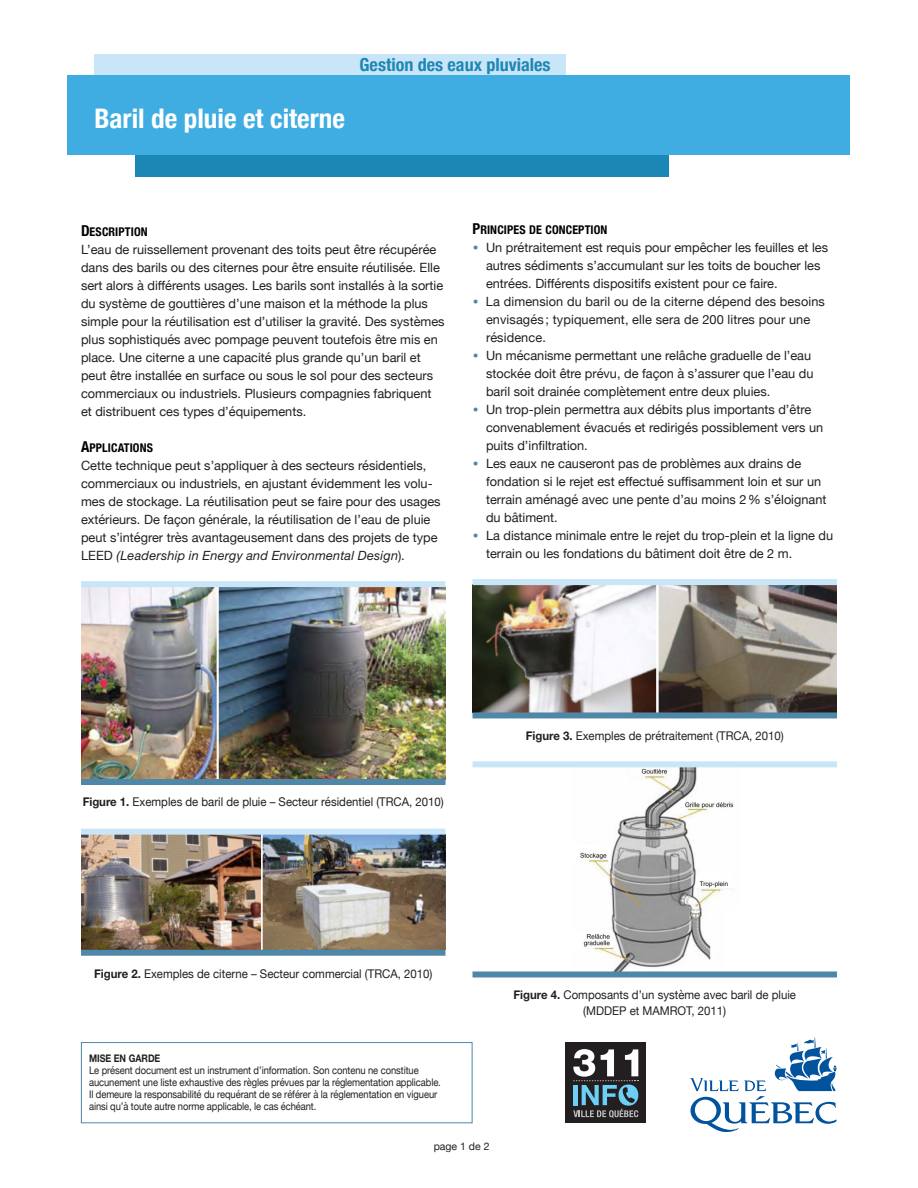
<style>
.page{position:relative;width:918px;height:1188px;background:#fff}
.page>*{position:absolute;margin:0;border:0;box-sizing:border-box;transform-origin:0 0}
._0_Titre_Bandeau{font:700 condensed 27px "Helvetica Neue";color:#fff}
._0_Titre_Bandeau-2{font:700 condensed 18px "Helvetica Neue";color:#1e87b5}
._2_Texte_courant{font:12.75px/18px "Helvetica Neue";color:#231f20}
._3_Texte_Bullet{font:12.75px/18px "Helvetica Neue";color:#231f20}
._5_Figure{font:12px/16.5px "Helvetica Neue";color:#231f20;text-align:center;scale:.95 1}
._1_Titre{font:12px "Helvetica Neue Condensed Bold SC800";letter-spacing:.01em;color:#000}
._4_Suite_Bas_de_page{font:10.5px/12px "Helvetica Neue";letter-spacing:-.01em;color:#231f20;scale:.89 1}
.t1{font:700 10.5px "Helvetica Neue";color:#231f20;scale:.85 1}
._4_Suite_Bas_de_page-2{font:10.5px "Helvetica Neue";letter-spacing:-.01em;color:#231f20}
.s1{font-size:15px}
.s2{font-style:italic}
.s3{font-size:18px;color:#4e87a8}
.s4{font-weight:700}
</style>
<div class="page">
<div style="left:135px;top:154px;width:533px;height:23px;background:#1b87b5"></div>
<div style="left:94px;top:54px;width:472px;height:21px;background:#c9e6f8"></div>
<div style="left:68px;top:75px;width:782px;height:79px;background:#40ade2"></div>
<div style="left:81px;top:1042px;width:391px;height:81px;border:1px solid #4e87a8"></div>
<svg style="left:690px;top:1037px;width:147px;height:95px"></svg>
<div style="left:566px;top:1042px;width:80px;height:81px;background:#231f20"></div>
<svg style="left:573px;top:1049px;width:65px;height:69px"></svg>
<img style="left:81px;top:587px;width:365px;height:192px">
<div style="left:81px;top:581px;width:365px;height:6px;background:#c9e6f8"></div>
<div style="left:81px;top:779px;width:365px;height:6px;background:#4e87a8"></div>
<img style="left:472px;top:585px;width:365px;height:127px">
<div style="left:472px;top:579px;width:365px;height:6px;background:#c9e6f8"></div>
<div style="left:472px;top:712px;width:365px;height:6px;background:#4e87a8"></div>
<img style="left:81px;top:835px;width:365px;height:115px">
<div style="left:81px;top:829px;width:365px;height:6px;background:#c9e6f8"></div>
<div style="left:81px;top:950px;width:365px;height:6px;background:#4e87a8"></div>
<img style="left:570px;top:767px;width:170px;height:204px">
<div style="left:472px;top:761px;width:365px;height:6px;background:#c9e6f8"></div>
<div style="left:472px;top:971px;width:365px;height:6px;background:#4e87a8"></div>
<p class="_0_Titre_Bandeau" style="left:95px;top:96px;width:252px">Baril de pluie et citerne</p>
<p class="_0_Titre_Bandeau-2" style="left:360px;top:50px;width:193px">Gestion des eaux pluviales</p>
<p class="_1_Titre" style="left:81px;top:222px;width:68px"><span class="s1">D</span>ESCRIPTION</p>
<p class="_2_Texte_courant" style="left:81px;top:241px;width:365px">L’eau de ruissellement provenant des toits peut être récupérée dans des barils ou des citernes pour être ensuite réutilisée. Elle sert alors à différents usages. Les barils sont installés à la sortie du système de gouttières d’une maison et la méthode la plus simple pour la réutilisation est d’utiliser la gravité. Des systèmes plus sophistiqués avec pompage peuvent toutefois être mis en place. Une citerne a une capacité plus grande qu’un baril et peut être installée en surface ou sous le sol pour des secteurs commerciaux ou industriels. Plusieurs compagnies fabriquent et distribuent ces types d’équipements.</p>
<p class="_1_Titre" style="left:81px;top:438px;width:74px"><span class="s1">A</span>PPLICATIONS</p>
<p class="_2_Texte_courant" style="left:81px;top:457px;width:361px">Cette technique peut s’appliquer à des secteurs résidentiels, commerciaux ou industriels, en ajustant évidemment les volu&shy;mes de stockage. La réutilisation peut se faire pour des usages extérieurs. De façon générale, la réutilisation de l’eau de pluie peut s’intégrer très avantageusement dans des projets de type LEED <span class="s2">(Leadership in Energy and Environmental Design</span>).</p>
<p class="_1_Titre" style="left:472px;top:220px;width:136px"><span class="s1">P</span>RINCIPES DE CONCEPTION</p>
<p class="_3_Texte_Bullet" style="left:486px;top:240px;width:344px;text-indent:-14px"><span class="s3">•</span> Un prétraitement est requis pour empêcher les feuilles et les autres sédiments s’accumulant sur les toits de boucher les entrées. Différents dispositifs existent pour ce faire.</p>
<p class="_3_Texte_Bullet" style="left:486px;top:294px;width:340px;text-indent:-14px"><span class="s3">•</span> La dimension du baril ou de la citerne dépend des besoins envisagés ; typiquement, elle sera de 200 litres pour une résidence.</p>
<p class="_3_Texte_Bullet" style="left:486px;top:348px;width:329px;text-indent:-14px"><span class="s3">•</span> Un mécanisme permettant une relâche graduelle de l’eau stockée doit être prévu, de façon à s’assurer que l’eau du baril soit drainée complètement entre deux pluies.</p>
<p class="_3_Texte_Bullet" style="left:486px;top:402px;width:339px;text-indent:-14px"><span class="s3">•</span> Un trop-plein permettra aux débits plus importants d’être convenablement évacués et redirigés possiblement vers un puits d’infiltration.</p>
<p class="_3_Texte_Bullet" style="left:486px;top:456px;width:342px;text-indent:-14px"><span class="s3">•</span> Les eaux ne causeront pas de problèmes aux drains de fondation si le rejet est effectué suffisamment loin et sur un terrain aménagé avec une pente d’au moins 2% s’éloignant du bâtiment.</p>
<p class="_3_Texte_Bullet" style="left:486px;top:528px;width:349px;text-indent:-14px"><span class="s3">•</span> La distance minimale entre le rejet du trop-plein et la ligne du terrain ou les fondations du bâtiment doit être de 2 m.</p>
<p class="_5_Figure" style="left:83px;top:794px;width:382px"><span class="s4">Figure 1.</span> Exemples de baril de pluie – Secteur résidentiel (TRCA, 2010)</p>
<p class="_5_Figure" style="left:94px;top:966px;width:358px"><span class="s4">Figure 2.</span> Exemples de citerne – Secteur commercial (TRCA, 2010)</p>
<p class="t1" style="left:89px;top:1052px;width:85px">MISE EN GARDE</p>
<p class="_4_Suite_Bas_de_page" style="left:89px;top:1065px;width:397px">Le présent document est un instrument d’information. Son contenu ne constitue aucunement une liste exhaustive des règles prévues par la réglementation applicable.<br>Il demeure la responsabilité du requérant de se référer à la réglementation en vigueur ainsi qu’à toute autre norme applicable, le cas échéant.</p>
<p class="_5_Figure" style="left:526px;top:728px;width:273px"><span class="s4">Figure 3.</span> Exemples de prétraitement (TRCA, 2010)</p>
<p class="_5_Figure" style="left:513px;top:987px;width:299px"><span class="s4">Figure 4.</span> Composants d’un système avec baril de pluie (MDDEP et MAMROT, 2011)</p>
<p class="_4_Suite_Bas_de_page-2" style="left:434px;top:1139px;width:57px">page 1 de 2</p>
</div>
